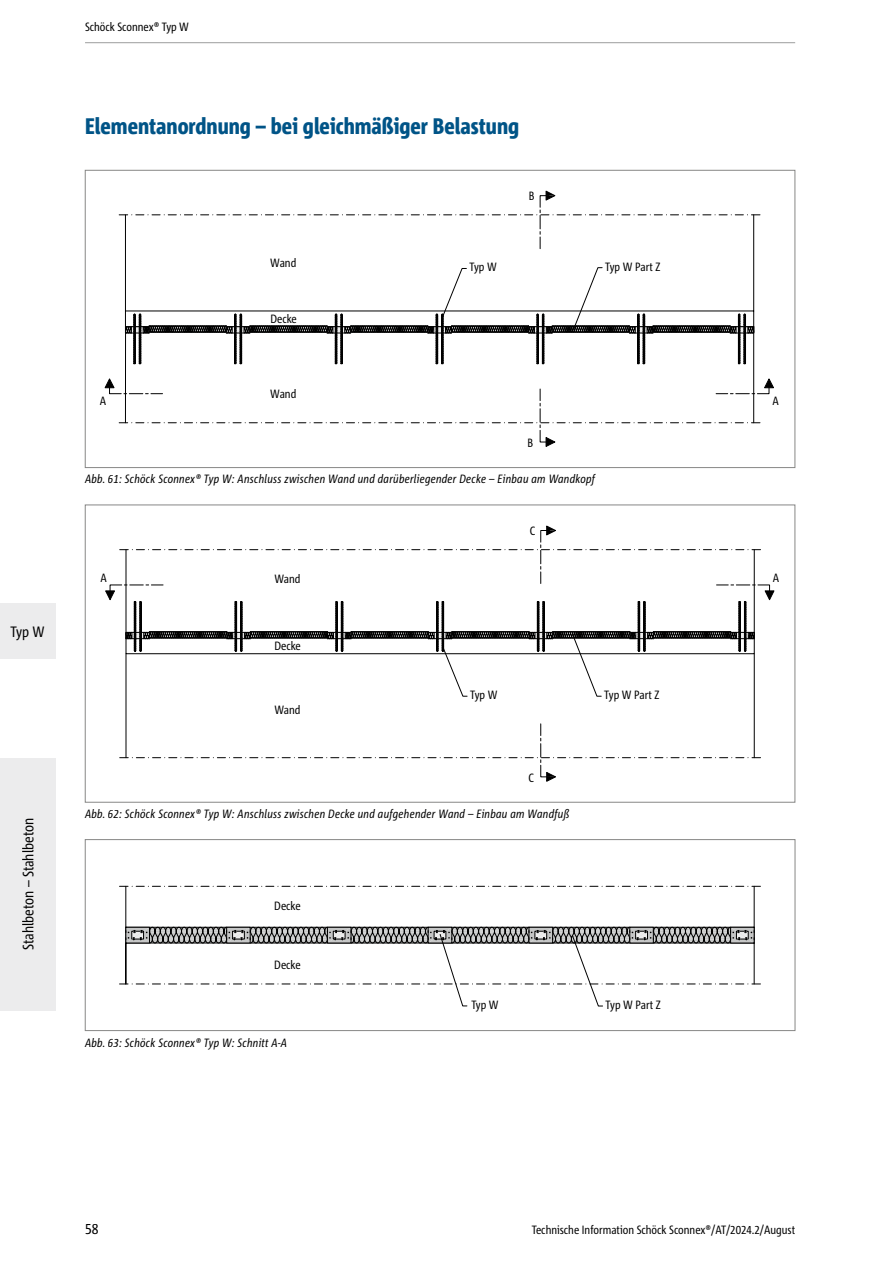
<style>
.page{position:relative;width:893px;height:1263px;background:#fff}
.page>*{position:absolute;margin:0;border:0;box-sizing:border-box;transform-origin:0 0}
.t1{font:800 condensed 22.5px "Corpid Schoeck";color:#005487}
.t2{font:condensed 15px "Corpid Schoeck";color:#000}
.t3{font:italic condensed 12px "Corpid Schoeck";letter-spacing:.02em;color:#000}
.t4{font:condensed 12px "Corpid Schoeck";color:#000}
</style>
<div class="page">
<div style="left:0;top:758px;width:55px;height:252px;background:#ececed"></div>
<div style="left:0;top:604px;width:55px;height:55px;background:#ececed"></div>
<hr style="left:85px;top:42px;width:710px;height:1px;background:#9c9d9d">
<svg style="left:105px;top:191px;width:668px;height:256px"></svg>
<svg style="left:105px;top:525px;width:669px;height:257px"></svg>
<svg style="left:125px;top:885px;width:630px;height:41px"></svg>
<svg style="left:120px;top:886px;width:640px;height:1px"></svg>
<svg style="left:120px;top:926px;width:640px;height:80px"></svg>
<div style="left:85px;top:839px;width:710px;height:192px;border:1px solid #878786"></div>
<p class="t2" style="left:11px;top:623px;width:36px">Typ W</p>
<p class="t2" style="left:19px;top:950px;width:134px;rotate:-90deg">Stahlbeton – Stahlbeton</p>
<p class="t4" style="left:85px;top:19px;width:105px">Schöck Sconnex® Typ W</p>
<h1 class="t1" style="left:85px;top:112px;width:436px">Elementanordnung – bei gleichmäßiger Belastung</h1>
<p class="t4" style="left:529px;top:188px;width:7px">B</p>
<p class="t4" style="left:270px;top:255px;width:28px">Wand</p>
<p class="t4" style="left:270px;top:311px;width:28px">Decke</p>
<p class="t4" style="left:469px;top:260px;width:29px">Typ W</p>
<p class="t4" style="left:605px;top:259px;width:57px">Typ W Part Z</p>
<p class="t4" style="left:270px;top:386px;width:28px">Wand</p>
<p class="t4" style="left:100px;top:393px;width:8px">A</p>
<p class="t4" style="left:772px;top:393px;width:8px">A</p>
<p class="t4" style="left:527px;top:435px;width:7px">B</p>
<p class="t3" style="left:85px;top:472px;width:512px">Abb. 61: Schöck Sconnex® Typ W: Anschluss zwischen Wand und darüberliegender Decke – Einbau am Wandkopf</p>
<p class="t4" style="left:530px;top:523px;width:7px">C</p>
<p class="t4" style="left:100px;top:570px;width:8px">A</p>
<p class="t4" style="left:773px;top:570px;width:8px">A</p>
<p class="t4" style="left:274px;top:571px;width:28px">Wand</p>
<p class="t4" style="left:274px;top:638px;width:28px">Decke</p>
<p class="t4" style="left:274px;top:702px;width:28px">Wand</p>
<p class="t4" style="left:470px;top:687px;width:29px">Typ W</p>
<p class="t4" style="left:604px;top:687px;width:57px">Typ W Part Z</p>
<p class="t4" style="left:528px;top:770px;width:7px">C</p>
<p class="t3" style="left:85px;top:806px;width:486px">Abb. 62: Schöck Sconnex® Typ W: Anschluss zwischen Decke und aufgehender Wand – Einbau am Wandfuß</p>
<p class="t4" style="left:274px;top:898px;width:28px">Decke</p>
<p class="t4" style="left:274px;top:957px;width:28px">Decke</p>
<p class="t3" style="left:85px;top:1035px;width:204px">Abb. 63: Schöck Sconnex® Typ W: Schnitt A-A</p>
<p class="t4" style="left:471px;top:997px;width:29px">Typ W</p>
<p class="t4" style="left:606px;top:997px;width:57px">Typ W Part Z</p>
<p class="t2" style="left:85px;top:1219px;width:15px">58</p>
<p class="t4" style="left:532px;top:1222px;width:265px">Technische Information Schöck Sconnex®/AT/2024.2/August</p>
</div>
